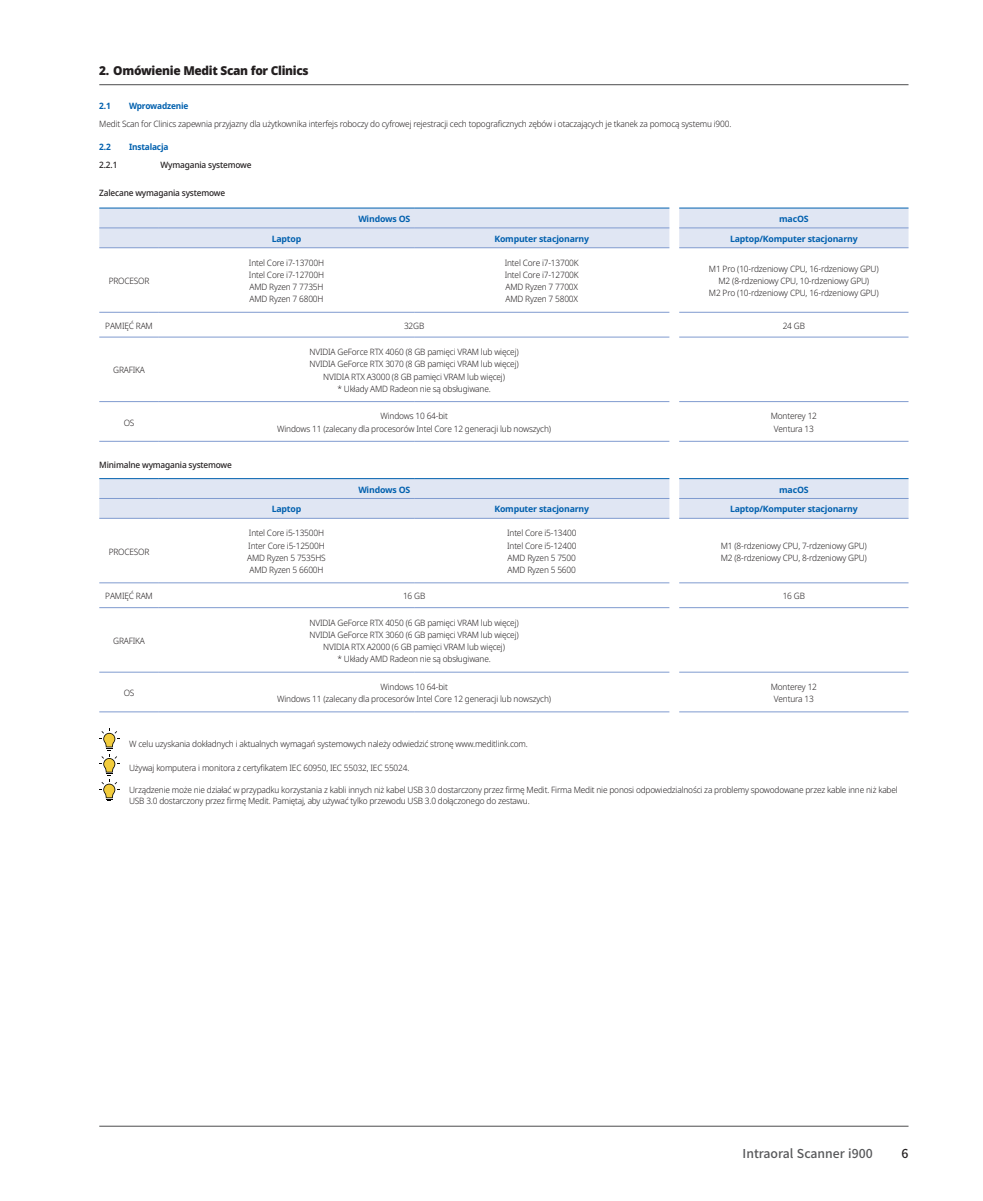
<style>
.page{position:relative;width:983px;height:1201px;background:#fff}
.page>*{position:absolute;margin:0;border:0;box-sizing:border-box;transform-origin:0 0}
.t1{font:900 12.25px "Noto Sans";letter-spacing:-.025em;color:#231f20}
.t2{font:500 12.25px "Noto Sans CJ Kkr";color:#57585a}
.t3{font:500 12.25px "Noto Sans CJ Kkr";color:#231f20}
.t4{font:300 8.75px/10.5px "Noto Sans";letter-spacing:-.02em;color:#231f20;scale:.95 1}
.t5{font:700 8.75px "Noto Sans";letter-spacing:-.02em;color:#0160ae}
.t6{font:500 8.75px "Noto Sans";letter-spacing:-.02em;color:#231f20;scale:.95 1}
.t7{font:700 8.75px "Noto Sans";letter-spacing:-.02em;color:#0160ae;scale:.95 1}
</style>
<div class="page">
<hr style="left:99px;top:84px;width:809px;height:1px;background:#4b4c4d">
<div style="left:41px;top:23px;width:122px;height:123px;background:#fff"></div>
<hr style="left:99px;top:1125px;width:809px;height:1px;background:#4b4c4d">
<div style="left:99px;top:208px;width:809px;height:40px;background:#e0e6f3"></div>
<hr style="left:99px;top:207px;width:60px;height:1px;background:#0160ae">
<hr style="left:159px;top:207px;width:255px;height:1px;background:#0160ae">
<hr style="left:414px;top:207px;width:255px;height:1px;background:#0160ae">
<hr style="left:679px;top:207px;width:229px;height:1px;background:#0160ae">
<hr style="left:99px;top:247px;width:60px;height:1px;background:#809bcf">
<hr style="left:159px;top:247px;width:255px;height:1px;background:#809bcf">
<hr style="left:414px;top:247px;width:255px;height:1px;background:#809bcf">
<hr style="left:679px;top:247px;width:229px;height:1px;background:#809bcf">
<hr style="left:99px;top:312px;width:60px;height:1px;background:#809bcf">
<hr style="left:159px;top:312px;width:255px;height:1px;background:#809bcf">
<hr style="left:414px;top:312px;width:255px;height:1px;background:#809bcf">
<hr style="left:679px;top:312px;width:229px;height:1px;background:#809bcf">
<hr style="left:99px;top:337px;width:60px;height:1px;background:#809bcf">
<hr style="left:159px;top:337px;width:255px;height:1px;background:#809bcf">
<hr style="left:414px;top:337px;width:255px;height:1px;background:#809bcf">
<hr style="left:679px;top:337px;width:229px;height:1px;background:#809bcf">
<hr style="left:99px;top:401px;width:60px;height:1px;background:#809bcf">
<hr style="left:99px;top:441px;width:60px;height:1px;background:#809bcf">
<hr style="left:159px;top:401px;width:255px;height:1px;background:#809bcf">
<hr style="left:414px;top:401px;width:255px;height:1px;background:#809bcf">
<hr style="left:679px;top:401px;width:229px;height:1px;background:#809bcf">
<hr style="left:159px;top:441px;width:255px;height:1px;background:#809bcf">
<hr style="left:414px;top:441px;width:255px;height:1px;background:#809bcf">
<hr style="left:679px;top:441px;width:229px;height:1px;background:#809bcf">
<hr style="left:99px;top:228px;width:60px;height:1px;background:#809bcf">
<hr style="left:159px;top:228px;width:255px;height:1px;background:#809bcf">
<hr style="left:414px;top:228px;width:255px;height:1px;background:#809bcf">
<hr style="left:679px;top:228px;width:229px;height:1px;background:#809bcf">
<div style="left:99px;top:478px;width:809px;height:40px;background:#e0e6f3"></div>
<hr style="left:99px;top:478px;width:60px;height:1px;background:#0160ae">
<hr style="left:159px;top:478px;width:255px;height:1px;background:#0160ae">
<hr style="left:414px;top:478px;width:255px;height:1px;background:#0160ae">
<hr style="left:679px;top:478px;width:229px;height:1px;background:#0160ae">
<hr style="left:99px;top:518px;width:60px;height:1px;background:#809bcf">
<hr style="left:159px;top:518px;width:255px;height:1px;background:#809bcf">
<hr style="left:414px;top:518px;width:255px;height:1px;background:#809bcf">
<hr style="left:679px;top:518px;width:229px;height:1px;background:#809bcf">
<hr style="left:99px;top:582px;width:60px;height:1px;background:#809bcf">
<hr style="left:159px;top:582px;width:255px;height:1px;background:#809bcf">
<hr style="left:414px;top:582px;width:255px;height:1px;background:#809bcf">
<hr style="left:679px;top:582px;width:229px;height:1px;background:#809bcf">
<hr style="left:99px;top:607px;width:60px;height:1px;background:#809bcf">
<hr style="left:159px;top:607px;width:255px;height:1px;background:#809bcf">
<hr style="left:414px;top:607px;width:255px;height:1px;background:#809bcf">
<hr style="left:679px;top:607px;width:229px;height:1px;background:#809bcf">
<hr style="left:99px;top:672px;width:60px;height:1px;background:#809bcf">
<hr style="left:99px;top:711px;width:60px;height:1px;background:#809bcf">
<hr style="left:159px;top:672px;width:255px;height:1px;background:#809bcf">
<hr style="left:414px;top:672px;width:255px;height:1px;background:#809bcf">
<hr style="left:679px;top:672px;width:229px;height:1px;background:#809bcf">
<hr style="left:159px;top:711px;width:255px;height:1px;background:#809bcf">
<hr style="left:414px;top:711px;width:255px;height:1px;background:#809bcf">
<hr style="left:679px;top:711px;width:229px;height:1px;background:#809bcf">
<hr style="left:99px;top:498px;width:60px;height:1px;background:#809bcf">
<hr style="left:159px;top:498px;width:255px;height:1px;background:#809bcf">
<hr style="left:414px;top:498px;width:255px;height:1px;background:#809bcf">
<hr style="left:679px;top:498px;width:229px;height:1px;background:#809bcf">
<svg style="left:99px;top:728px;width:20px;height:73px"></svg>
<p class="t1" style="left:99px;top:64px;width:211px">2. Omówienie Medit Scan for Clinics</p>
<p class="t7" style="left:99px;top:100px;width:14px">2.1</p>
<p class="t7" style="left:129px;top:100px;width:64px">Wprowadzenie</p>
<p class="t4" style="left:99px;top:118px;width:666px">Medit Scan for Clinics zapewnia przyjazny dla użytkownika interfejs roboczy do cyfrowej rejestracji cech topograficznych zębów i otaczających je tkanek za pomocą systemu i900.</p>
<p class="t7" style="left:99px;top:142px;width:14px">2.2</p>
<p class="t7" style="left:129px;top:142px;width:43px">Instalacja</p>
<p class="t6" style="left:99px;top:160px;width:21px">2.2.1</p>
<p class="t6" style="left:160px;top:160px;width:97px">Wymagania systemowe</p>
<p class="t6" style="left:99px;top:187px;width:134px">Zalecane wymagania systemowe</p>
<p class="t5" style="left:358px;top:214px;width:53px">Windows OS</p>
<p class="t5" style="left:779px;top:214px;width:31px">macOS</p>
<p class="t5" style="left:271px;top:234px;width:31px">Laptop</p>
<p class="t5" style="left:494px;top:234px;width:96px">Komputer stacjonarny</p>
<p class="t5" style="left:729px;top:234px;width:129px">Laptop/Komputer stacjonarny</p>
<p class="t4" style="left:109px;top:276px;width:44px">PROCESOR</p>
<p class="t4" style="left:249px;top:257px;width:81px">Intel Core i7-13700H</p>
<p class="t4" style="left:249px;top:270px;width:81px">Intel Core i7-12700H</p>
<p class="t4" style="left:249px;top:282px;width:79px">AMD Ryzen 7 7735H</p>
<p class="t4" style="left:249px;top:294px;width:79px">AMD Ryzen 7 6800H</p>
<p class="t4" style="left:504px;top:257px;width:79px">Intel Core i7-13700K</p>
<p class="t4" style="left:504px;top:270px;width:79px">Intel Core i7-12700K</p>
<p class="t4" style="left:505px;top:282px;width:78px">AMD Ryzen 7 7700X</p>
<p class="t4" style="left:505px;top:294px;width:78px">AMD Ryzen 7 5800X</p>
<p class="t4" style="left:708px;top:263px;width:180px">M1 Pro (10-rdzeniowy CPU, 16-rdzeniowy GPU)</p>
<p class="t4" style="left:718px;top:276px;width:160px">M2 (8-rdzeniowy CPU, 10-rdzeniowy GPU)</p>
<p class="t4" style="left:708px;top:288px;width:180px">M2 Pro (10-rdzeniowy CPU, 16-rdzeniowy GPU)</p>
<p class="t4" style="left:105px;top:320px;width:52px">PAMIĘĆ RAM</p>
<p class="t4" style="left:404px;top:320px;width:23px">32GB</p>
<p class="t4" style="left:782px;top:320px;width:25px">24 GB</p>
<p class="t4" style="left:113px;top:365px;width:35px">GRAFIKA</p>
<p class="t4" style="left:309px;top:347px;width:222px">NVIDIA GeForce RTX 4060 (8 GB pamięci VRAM lub więcej)</p>
<p class="t4" style="left:309px;top:359px;width:222px">NVIDIA GeForce RTX 3070 (8 GB pamięci VRAM lub więcej)</p>
<p class="t4" style="left:323px;top:371px;width:193px">NVIDIA RTX A3000 (8 GB pamięci VRAM lub więcej)</p>
<p class="t4" style="left:337px;top:383px;width:163px">* Układy AMD Radeon nie są obsługiwane.</p>
<p class="t4" style="left:124px;top:417px;width:13px">OS</p>
<p class="t6" style="left:99px;top:460px;width:141px">Minimalne wymagania systemowe</p>
<p class="t4" style="left:109px;top:546px;width:44px">PROCESOR</p>
<p class="t4" style="left:380px;top:411px;width:72px">Windows 10 64-bit</p>
<p class="t4" style="left:277px;top:423px;width:290px">Windows 11 (zalecany dla procesorów Intel Core 12 generacji lub nowszych)</p>
<p class="t4" style="left:770px;top:411px;width:50px">Monterey 12</p>
<p class="t4" style="left:773px;top:423px;width:44px">Ventura 13</p>
<p class="t5" style="left:358px;top:484px;width:53px">Windows OS</p>
<p class="t5" style="left:779px;top:484px;width:31px">macOS</p>
<p class="t5" style="left:271px;top:504px;width:31px">Laptop</p>
<p class="t5" style="left:494px;top:504px;width:96px">Komputer stacjonarny</p>
<p class="t5" style="left:729px;top:504px;width:129px">Laptop/Komputer stacjonarny</p>
<p class="t4" style="left:249px;top:528px;width:81px">Intel Core i5-13500H</p>
<p class="t4" style="left:248px;top:540px;width:82px">Inter Core i5-12500H</p>
<p class="t4" style="left:247px;top:552px;width:84px">AMD Ryzen 5 7535HS</p>
<p class="t4" style="left:249px;top:565px;width:79px">AMD Ryzen 5 6600H</p>
<p class="t4" style="left:507px;top:528px;width:74px">Intel Core i5-13400</p>
<p class="t4" style="left:507px;top:540px;width:74px">Intel Core i5-12400</p>
<p class="t4" style="left:507px;top:552px;width:73px">AMD Ryzen 5 7500</p>
<p class="t4" style="left:507px;top:565px;width:73px">AMD Ryzen 5 5600</p>
<p class="t4" style="left:720px;top:540px;width:155px">M1 (8-rdzeniowy CPU, 7-rdzeniowy GPU)</p>
<p class="t4" style="left:720px;top:552px;width:155px">M2 (8-rdzeniowy CPU, 8-rdzeniowy GPU)</p>
<p class="t4" style="left:105px;top:591px;width:52px">PAMIĘĆ RAM</p>
<p class="t4" style="left:403px;top:591px;width:25px">16 GB</p>
<p class="t4" style="left:782px;top:591px;width:25px">16 GB</p>
<p class="t4" style="left:113px;top:635px;width:35px">GRAFIKA</p>
<p class="t4" style="left:309px;top:617px;width:222px">NVIDIA GeForce RTX 4050 (6 GB pamięci VRAM lub więcej)</p>
<p class="t4" style="left:309px;top:629px;width:222px">NVIDIA GeForce RTX 3060 (6 GB pamięci VRAM lub więcej)</p>
<p class="t4" style="left:323px;top:642px;width:193px">NVIDIA RTX A2000 (6 GB pamięci VRAM lub więcej)</p>
<p class="t4" style="left:337px;top:654px;width:163px">* Układy AMD Radeon nie są obsługiwane.</p>
<p class="t4" style="left:124px;top:688px;width:13px">OS</p>
<p class="t4" style="left:380px;top:681px;width:72px">Windows 10 64-bit</p>
<p class="t4" style="left:277px;top:694px;width:290px">Windows 11 (zalecany dla procesorów Intel Core 12 generacji lub nowszych)</p>
<p class="t4" style="left:770px;top:681px;width:50px">Monterey 12</p>
<p class="t4" style="left:773px;top:694px;width:44px">Ventura 13</p>
<p class="t4" style="left:129px;top:738px;width:421px">W celu uzyskania dokładnych i aktualnych wymagań systemowych należy odwiedzić stronę www.meditlink.com.</p>
<p class="t4" style="left:129px;top:762px;width:296px">Używaj komputera i monitora z certyfikatem IEC 60950, IEC 55032, IEC 55024.</p>
<p class="t4" style="left:129px;top:784px;width:810px">Urządzenie może nie działać w przypadku korzystania z kabli innych niż kabel USB 3.0 dostarczony przez firmę Medit. Firma Medit nie ponosi odpowiedzialności za problemy spowodowane przez kable inne niż kabel<br>USB 3.0 dostarczony przez firmę Medit. Pamiętaj, aby używać tylko przewodu USB 3.0 dołączonego do zestawu.</p>
<h1 class="t2" style="left:742px;top:1146px;width:132px">Intraoral Scanner i900</h1>
<h1 class="t3" style="left:901px;top:1146px;width:8px">6</h1>
</div>
